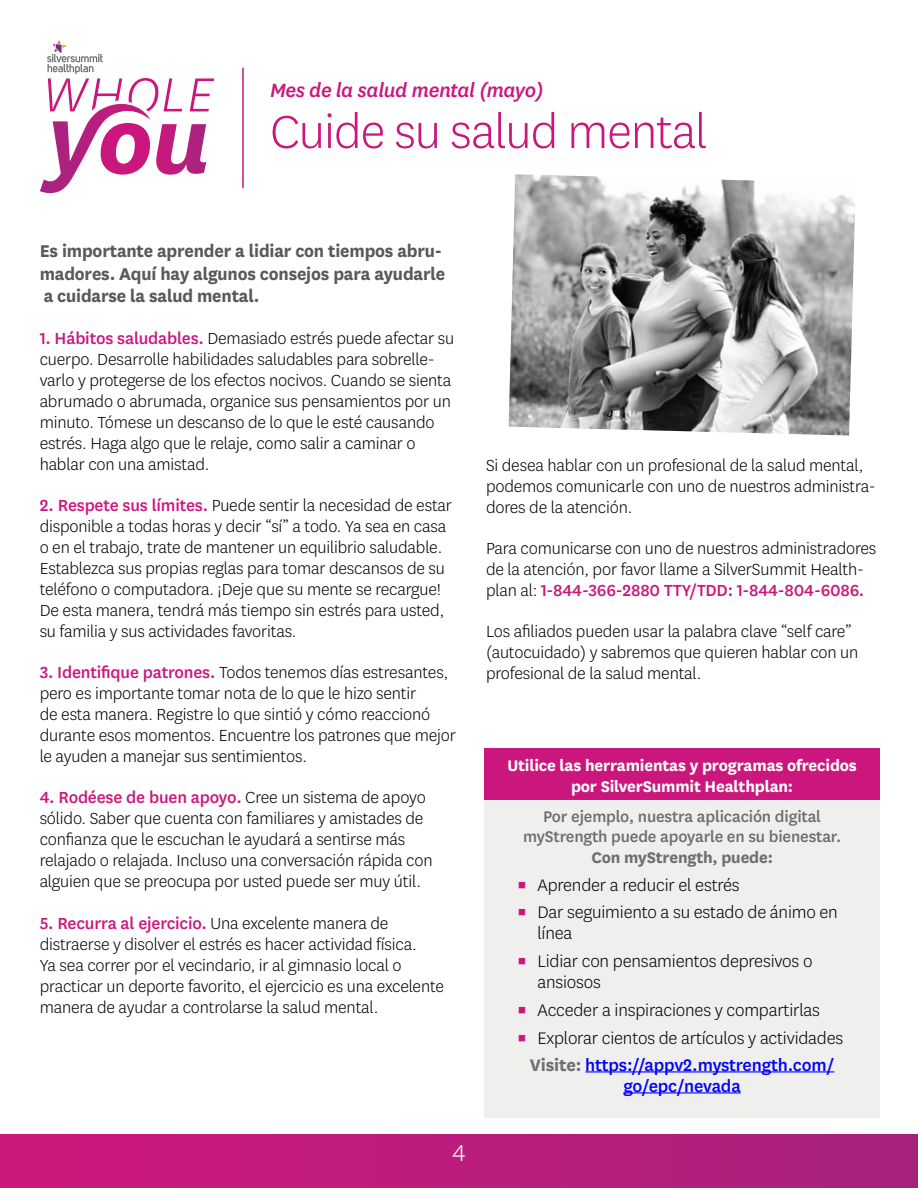
<style>
.page{position:relative;width:918px;height:1188px;background:#fff}
.page>*{position:absolute;margin:0;border:0;box-sizing:border-box;transform-origin:0 0}
.t1{font:300 54px "Centene Sans";letter-spacing:-.02em;color:#cb177d}
.t2{font:300 27px "Centene Sans";color:#fff}
.t3{font:italic 500 22.5px "Centene Sans";letter-spacing:-.02em;color:#cb177d}
.t4{font:700 19.95px/22.5px "Centene Sans";letter-spacing:-.01em;color:#58595b}
.t5{font:300 19.5px/21px "Centene Sans";letter-spacing:-.01em;color:#000}
.t6{font:500 19.5px "Centene Sans";letter-spacing:-.01em;color:#00f}
.t7{font:300 18.75px/21px "Centene Sans";letter-spacing:-.01em;color:#000}
.t8{font:500 18px/19.5px "Centene Sans";letter-spacing:-.01em;color:#6d6e71;text-align:center}
.t9{font:700 18px/21px "Centene Sans";letter-spacing:-.01em;color:#fff;text-align:center}
.t10{font:700 18px "Centene Sans";letter-spacing:-.01em;color:#6d6e71}
.s1{font-weight:500;color:#cb177d}
.s2{color:#cb177d}
.s3{font-weight:700;color:#6d6e71}
.s4{font-weight:500;color:#00f}
</style>
<div class="page">
<div style="left:0;top:1134px;width:918px;height:54px;background:linear-gradient(to right,#ce177d,#a7227e)"></div>
<img style="left:509px;top:174px;width:346px;height:262px">
<div style="left:484px;top:773px;width:396px;height:345px;background:#efefee"></div>
<hr style="left:585px;top:1071px;width:249px;height:1px;background:#00f">
<hr style="left:623px;top:1092px;width:118px;height:1px;background:#00f">
<div style="left:484px;top:748px;width:396px;height:52px;background:#cb177d"></div>
<hr style="left:242px;top:68px;width:2px;height:120px;background:#cb177d">
<svg style="left:40px;top:40px;width:174px;height:153px"></svg>
<p class="t3" style="left:270px;top:75px;width:275px">Mes de la salud mental (mayo)</p>
<h1 class="t1" style="left:270px;top:98px;width:439px">Cuide su salud mental</h1>
<p class="t4" style="left:40px;top:239px;width:407px">Es importante aprender a lidiar con tiempos abru&shy;madores. Aquí hay algunos consejos para ayudarle a cuidarse la salud mental.</p>
<p class="t7" style="left:40px;top:327px;width:416px"><span class="s1">1. Hábitos saludables.</span> Demasiado estrés puede afectar su cuerpo. Desarrolle habilidades saludables para sobrelle&shy;varlo y protegerse de los efectos nocivos. Cuando se sienta abrumado o abrumada, organice sus pensamientos por un minuto. Tómese un descanso de lo que le esté causando estrés. Haga algo que le relaje, como salir a caminar o hablar con una amistad.</p>
<p class="t7" style="left:40px;top:494px;width:414px"><span class="s1">2. Respete sus límites.</span> Puede sentir la necesidad de estar disponible a todas horas y decir “sí” a todo. Ya sea en casa o en el trabajo, trate de mantener un equilibrio saludable.<br>Establezca sus propias reglas para tomar descansos de su teléfono o computadora. ¡Deje que su mente se recargue!<br>De esta manera, tendrá más tiempo sin estrés para usted, su familia y sus actividades favoritas.</p>
<p class="t7" style="left:40px;top:661px;width:418px"><span class="s1">3. Identifique patrones.</span> Todos tenemos días estresantes, pero es importante tomar nota de lo que le hizo sentir<br>de esta manera. Registre lo que sintió y cómo reaccionó durante esos momentos. Encuentre los patrones que mejor le ayuden a manejar sus sentimientos.</p>
<p class="t7" style="left:40px;top:787px;width:394px"><span class="s1">4. Rodéese de buen apoyo.</span> Cree un sistema de apoyo sólido. Saber que cuenta con familiares y amistades de confianza que le escuchan le ayudará a sentirse más relajado o relajada. Incluso una conversación rápida con alguien que se preocupa por usted puede ser muy útil.</p>
<p class="t7" style="left:40px;top:912px;width:406px"><span class="s1">5. Recurra al ejercicio.</span> Una excelente manera de distraerse y disolver el estrés es hacer actividad física.<br>Ya sea correr por el vecindario, ir al gimnasio local o practicar un deporte favorito, el ejercicio es una excelente manera de ayudar a controlarse la salud mental.</p>
<h2 class="t2" style="left:452px;top:1136px;width:15px">4</h2>
<p class="t7" style="left:486px;top:454px;width:391px">Si desea hablar con un profesional de la salud mental, podemos comunicarle con uno de nuestros administra&shy;dores de la atención.</p>
<p class="t7" style="left:486px;top:537px;width:392px">Para comunicarse con uno de nuestros administradores de la atención, por favor llame a SilverSummit Health&shy;plan al: <span class="s1">1-844-366-2880 TTY/TDD: 1-844-804-6086.</span></p>
<p class="t7" style="left:486px;top:621px;width:374px">Los afiliados pueden usar la palabra clave “self care” (autocuidado) y sabremos que quieren hablar con un profesional de la salud mental.</p>
<p class="t9" style="left:507px;top:753px;width:351px">Utilice las herramientas y programas ofrecidos por SilverSummit Healthplan:</p>
<p class="t8" style="left:523px;top:806px;width:320px">Por ejemplo, nuestra aplicación digital myStrength puede apoyarle en su bienestar.</p>
<p class="t10" style="left:591px;top:845px;width:183px">Con myStrength, puede:</p>
<p class="t5" style="left:517px;top:874px;width:224px"><span class="s2">▪</span> Aprender a reducir el estrés</p>
<p class="t5" style="left:537px;top:901px;width:302px;text-indent:-20px"><span class="s2">▪</span> Dar seguimiento a su estado de ánimo en línea</p>
<p class="t5" style="left:537px;top:950px;width:277px;text-indent:-20px"><span class="s2">▪</span> Lidiar con pensamientos depresivos o ansiosos</p>
<p class="t5" style="left:517px;top:999px;width:304px"><span class="s2">▪</span> Acceder a inspiraciones y compartirlas</p>
<p class="t5" style="left:517px;top:1023px;width:328px;line-height:27.8px;text-align:center"><span class="s2">▪</span> Explorar cientos de artículos y actividades<br><span class="s3">Visite:</span> <span class="s4">https://appv2.mystrength.com/</span></p>
<p class="t6" style="left:623px;top:1073px;width:119px">go/epc/nevada</p>
</div>
